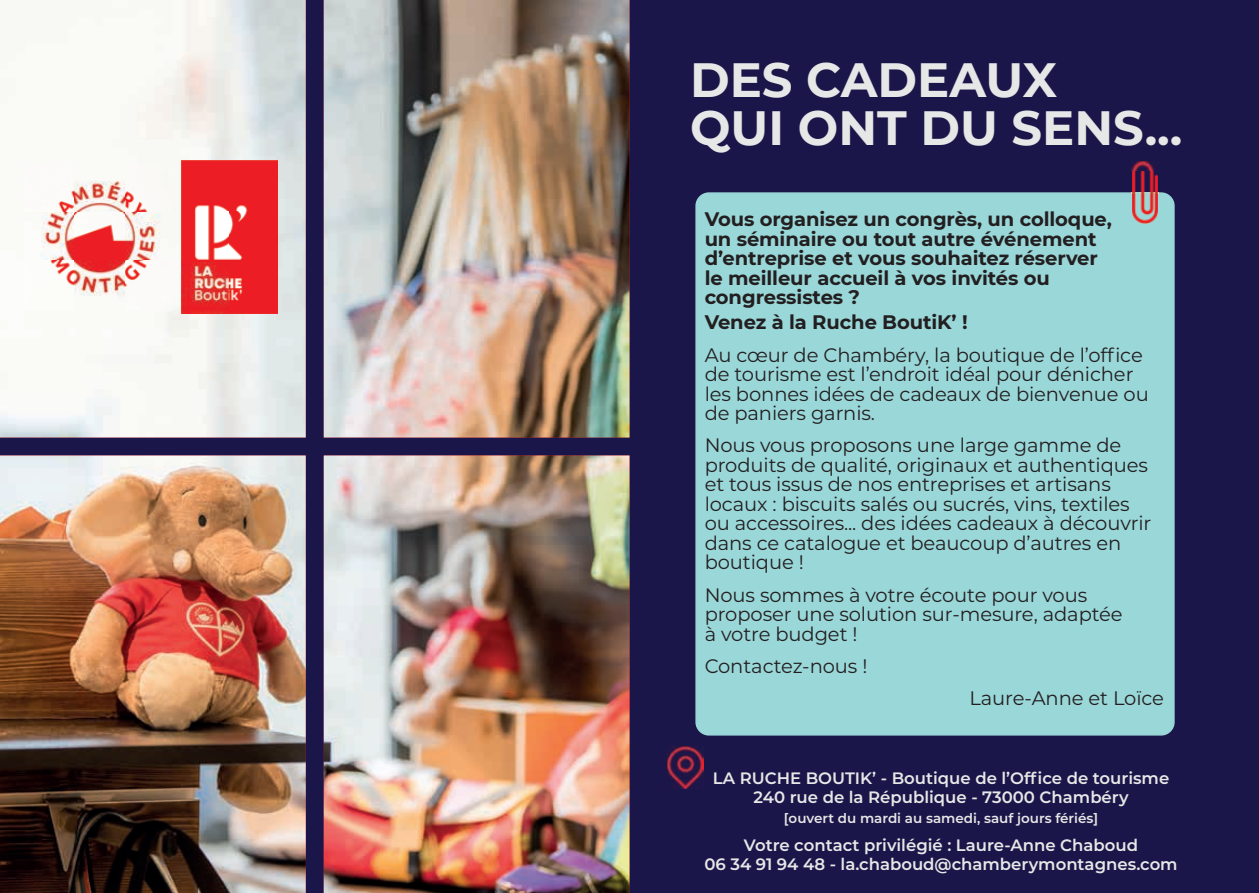
<style>
.page{position:relative;width:1259px;height:893px;background:#fff}
.page>*{position:absolute;margin:0;border:0;box-sizing:border-box;transform-origin:0 0}
.t1{font:700 48px/48px "Montserrat";color:#e5e8e7}
.t2{font:19.5px/19.5px "Montserrat";letter-spacing:-.005em;color:#231f20}
.t3{font:700 19.5px/19.5px "Montserrat";letter-spacing:-.005em;color:#231f20}
.t4{font:600 16.5px/19.5px "Montserrat";color:#e5e8e7;text-align:center}
.t5{font:600 13.5px "Montserrat";color:#e5e8e7}
</style>
<div class="page">
<div style="left:629px;top:0;width:630px;height:893px;background:#1b1649"></div>
<div style="left:695px;top:192px;width:479px;height:544px;background:#9ad7d9"></div>
<img style="left:0;top:0;width:629px;height:893px">
<img style="left:24px;top:165px;width:152px;height:144px">
<img style="left:182px;top:161px;width:95px;height:152px">
<img style="left:1131px;top:162px;width:27px;height:62px">
<img style="left:668px;top:747px;width:35px;height:42px">
<h1 class="t1" style="left:690px;top:54px;width:494px">DES CADEAUX<br>QUI ONT DU SENS...</h1>
<p class="t3" style="left:704px;top:208px;width:409px">Vous organisez un congrès, un colloque, un séminaire ou tout autre événement d’entreprise et vous souhaitez réserver le meilleur accueil à vos invités ou congressistes ?</p>
<p class="t3" style="left:704px;top:312px;width:264px">Venez à la Ruche BoutiK’ !</p>
<p class="t2" style="left:704px;top:344px;width:446px">Au cœur de Chambéry, la boutique de l’office de tourisme est l’endroit idéal pour dénicher les bonnes idées de cadeaux de bienvenue ou de paniers garnis.</p>
<p class="t2" style="left:704px;top:435px;width:448px">Nous vous proposons une large gamme de produits de qualité, originaux et authentiques et tous issus de nos entreprises et artisans locaux : biscuits salés ou sucrés, vins, textiles ou accessoires... des idées cadeaux à découvrir dans ce catalogue et beaucoup d’autres en boutique !</p>
<p class="t2" style="left:704px;top:584px;width:419px">Nous sommes à votre écoute pour vous proposer une solution sur-mesure, adaptée à votre budget !</p>
<p class="t2" style="left:704px;top:655px;width:164px">Contactez-nous !</p>
<p class="t2" style="left:969px;top:688px;width:196px">Laure-Anne et Loïce</p>
<p class="t4" style="left:713px;top:767px;width:458px">LA RUCHE BOUTIK’ - Boutique de l’Office de tourisme<br>240 rue de la République - 73000 Chambéry</p>
<p class="t5" style="left:784px;top:808px;width:316px">[ouvert du mardi au samedi, sauf jours fériés]</p>
<p class="t4" style="left:704px;top:834px;width:475px">Votre contact privilégié : Laure-Anne Chaboud<br>06 34 91 94 48 - la.chaboud@chamberymontagnes.com</p>
</div>
